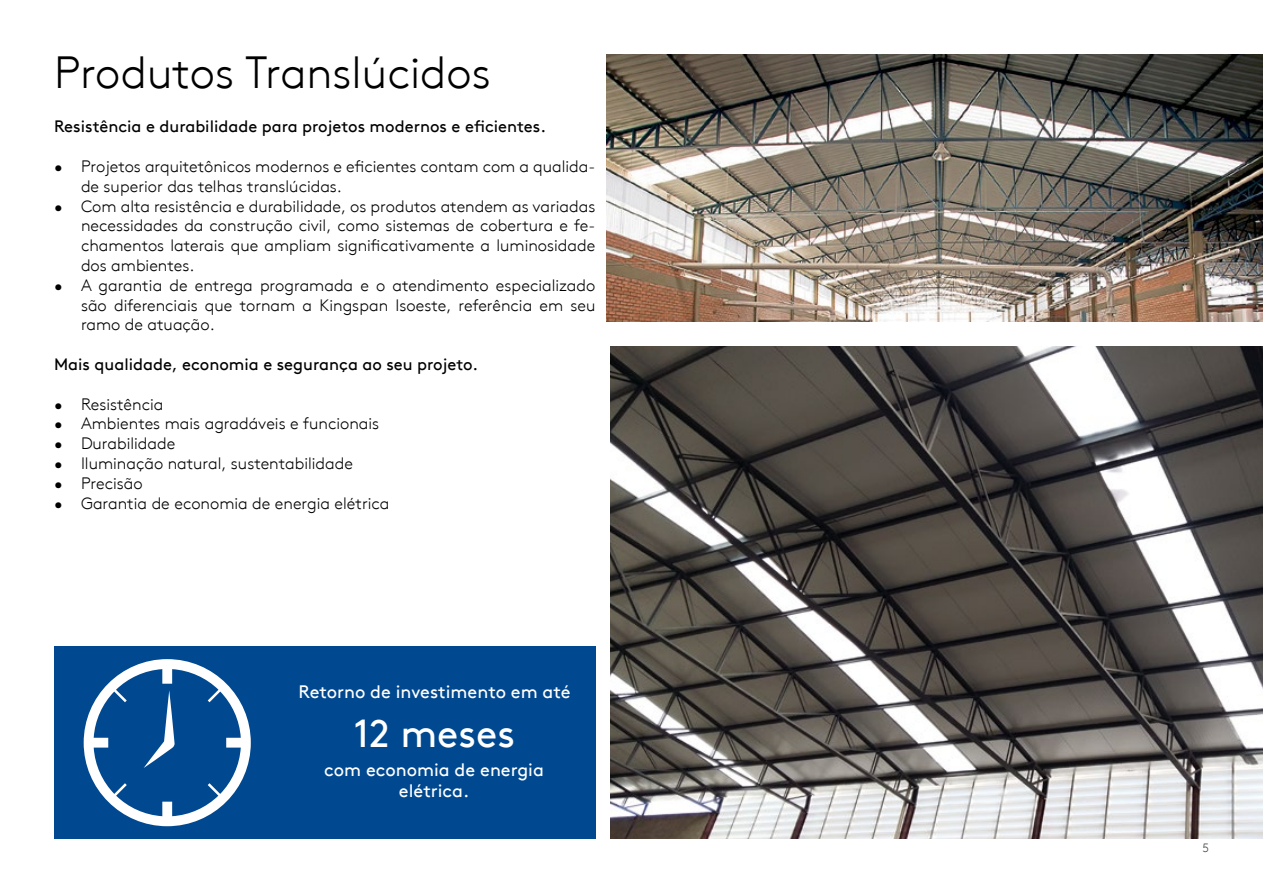
<style>
.page{position:relative;width:1263px;height:893px;background:#fff}
.page>*{position:absolute;margin:0;border:0;box-sizing:border-box;transform-origin:0 0}
.t1{font:300 45px "Kingspan Brown TT";color:#000}
.t2{font:39px "Kingspan Brown TT";color:#fff}
.t3{font:18px/21.6px "Kingspan Brown TT";color:#fff;text-align:center}
.t4{font:300 16.5px/19.8px "Kingspan Brown TT";color:#000;text-align:justify}
.t5{font:16.5px "Kingspan Brown TT";color:#000}
.t6{font:300 12px "Kingspan Brown TT";color:#414042}
</style>
<div class="page">
<div style="left:54px;top:646px;width:541px;height:193px;background:#004990"></div>
<img style="left:607px;top:54px;width:656px;height:267px">
<img style="left:610px;top:347px;width:653px;height:492px">
<svg style="left:84px;top:659px;width:167px;height:167px"></svg>
<h1 class="t1" style="left:54px;top:39px;width:438px">Produtos Translúcidos</h1>
<p class="t5" style="left:54px;top:114px;width:493px">Resistência e durabilidade para projetos modernos e eficientes.</p>
<p class="t4" style="left:81px;top:155px;width:516px;text-indent:-27px">• Projetos arquitetônicos modernos e eficientes contam com a qualida&shy;de superior das telhas translúcidas.</p>
<p class="t4" style="left:81px;top:195px;width:516px;text-indent:-27px">• Com alta resistência e durabilidade, os produtos atendem as variadas necessidades da construção civil, como sistemas de cobertura e fe&shy;chamentos laterais que ampliam significativamente a luminosidade dos ambientes.</p>
<p class="t4" style="left:81px;top:274px;width:516px;text-indent:-27px">• A garantia de entrega programada e o atendimento especializado são diferenciais que tornam a Kingspan Isoeste, referência em seu ramo de atuação.</p>
<p class="t5" style="left:54px;top:352px;width:426px">Mais qualidade, economia e segurança ao seu projeto.</p>
<p class="t4" style="left:54px;top:393px;width:111px">• Resistência</p>
<p class="t4" style="left:54px;top:413px;width:327px">• Ambientes mais agradáveis e funcionais</p>
<p class="t4" style="left:54px;top:432px;width:123px">• Durabilidade</p>
<p class="t4" style="left:54px;top:452px;width:300px">• Iluminação natural, sustentabilidade</p>
<p class="t4" style="left:54px;top:472px;width:90px">• Precisão</p>
<p class="t4" style="left:54px;top:492px;width:337px">• Garantia de economia de energia elétrica</p>
<p class="t3" style="left:298px;top:680px;width:274px">Retorno de investimento em até</p>
<h2 class="t2" style="left:354px;top:703px;width:163px">12 meses</h2>
<p class="t3" style="left:324px;top:757px;width:221px">com economia de energia elétrica.</p>
<p class="t6" style="left:1202px;top:839px;width:8px">5</p>
</div>
